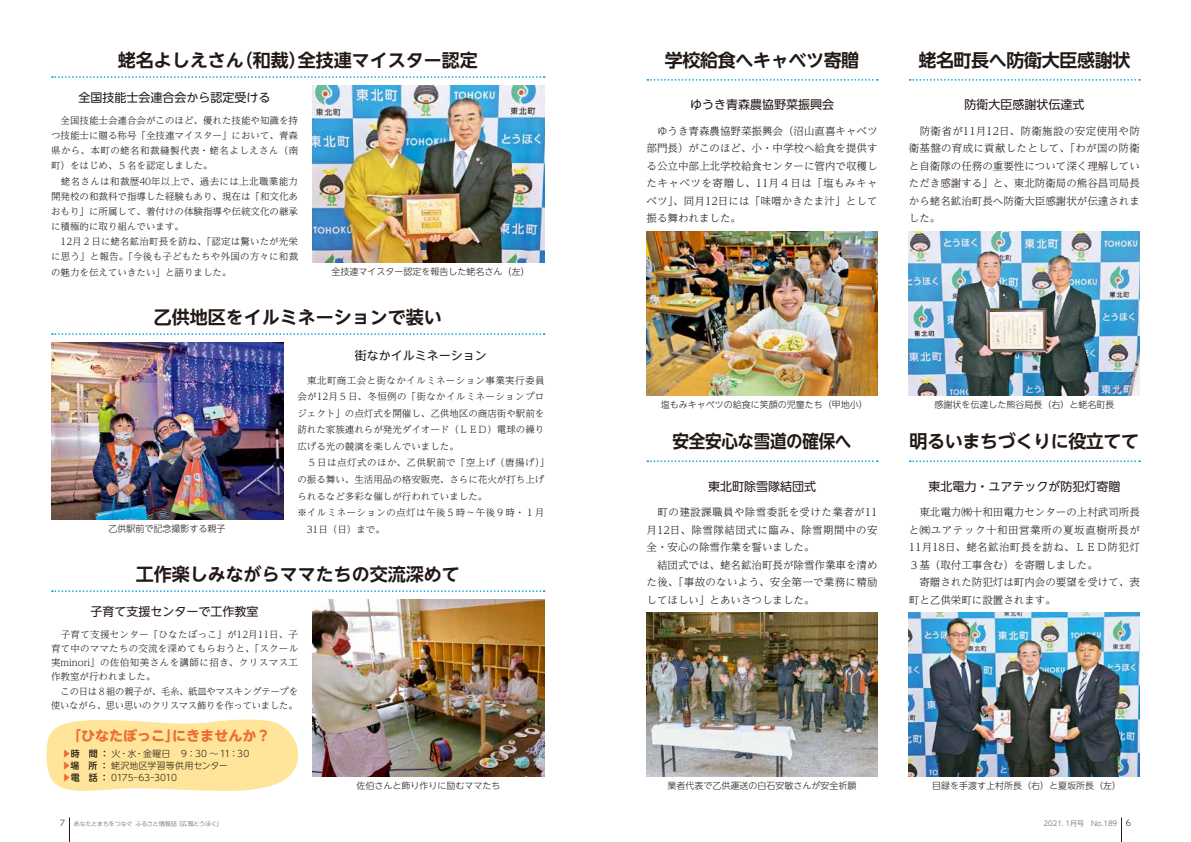
<style>
.page{position:relative;width:1191px;height:842px;background:#fff}
.page>*{position:absolute;margin:0;border:0;box-sizing:border-box;transform-origin:0 0}
.t1{font:700 18px "UD Shin Go NT Pr 6 De";color:#221815}
.t2{font:700 18px "UD Shin Go NT Pr 6 De";letter-spacing:-.02em;color:#221815}
.t3{font:700 18px "UD Shin Go NT Pr 6 De";letter-spacing:-.02em;color:#221815;scale:.92 1}
.t4{font:700 14px "UD Shin M Go Pr 6";color:#ed6d36}
.t5{font:12px "UD Shin Go NT Pr 6";color:#221815}
.t6{font:300 10.5px/17.5px "UD Reimin Pr 6";color:#221815;text-align:justify}
.t7{font:300 10.5px/17.5px "UD Reimin Pr 6";letter-spacing:.03em;color:#221815}
.t8{font:300 9.5px/15.2px "UD Reimin Pr 6";color:#221815}
.t9{font:300 9.5px/14.2px "UD Reimin Pr 6";letter-spacing:-.02em;color:#221815;text-align:right}
.t10{font:300 9.5px "UD Reimin Pr 6";letter-spacing:.04em;color:#221815}
.t11{font:300 9.5px "UD Reimin Pr 6";letter-spacing:.05em;color:#221815}
.t12{font:300 9.5px "UD Reimin Pr 6";letter-spacing:.045em;color:#221815}
.t13{font:300 9px "UD Shin Go NT Pr 6";color:#221815}
.t14{font:300 9px/12px "UD Shin M Go Pr 6";letter-spacing:-.01em;color:#221815}
.t15{font:300 8px "UD Shin Go NT Pr 6";color:#221815}
.t16{font:300 7px "UD Shin Go NT Pr 6";color:#595757}
.t17{font:300 6px "UD Shin M Go Pr 6";letter-spacing:-.025em;color:#595757}
.s1{font-weight:500;color:#ed6d36}
.s2{font-weight:500}
</style>
<div class="page">
<svg style="left:46px;top:719px;width:252px;height:72px;background:#fee7a3"></svg>
<svg style="left:647px;top:79px;width:230px;height:2px"></svg>
<svg style="left:647px;top:460px;width:230px;height:2px"></svg>
<svg style="left:909px;top:79px;width:231px;height:2px"></svg>
<svg style="left:909px;top:460px;width:231px;height:2px"></svg>
<svg style="left:52px;top:333px;width:492px;height:2px"></svg>
<svg style="left:52px;top:76px;width:492px;height:2px"></svg>
<svg style="left:52px;top:590px;width:492px;height:2px"></svg>
<img style="left:646px;top:232px;width:231px;height:163px">
<img style="left:646px;top:613px;width:231px;height:164px">
<img style="left:909px;top:232px;width:231px;height:163px">
<img style="left:909px;top:613px;width:231px;height:164px">
<img style="left:312px;top:85px;width:232px;height:178px">
<img style="left:51px;top:342px;width:232px;height:178px">
<img style="left:312px;top:599px;width:232px;height:178px">
<svg style="left:69px;top:817px;width:1px;height:25px"></svg>
<svg style="left:1121px;top:817px;width:1px;height:25px"></svg>
<h1 class="t1" style="left:118px;top:45px;width:128px">蛯名よしえさん</h1>
<h1 class="t1" style="left:235px;top:45px;width:73px">（和裁）</h1>
<h1 class="t1" style="left:298px;top:45px;width:181px">全技連マイスター認定</h1>
<p class="t5" style="left:79px;top:88px;width:193px">全国技能士会連合会から認定受ける</p>
<p class="t8" style="left:51px;top:112px;width:249px">　全国技能士会連合会がこのほど、優れた技能や知識を持つ技能士に贈る称号「全技連マイスター」において、青森県から、本町の蛯名和裁縫製代表・蛯名よしえさん（南町）をはじめ、５名を認定しました。<br>　蛯名さんは和裁歴40年以上で、過去には上北職業能力開発校の和裁科で指導した経験もあり、現在は「和文化あおもり」に所属して、着付けの体験指導や伝統文化の継承に積極的に取り組んでいます。<br>　12月２日に蛯名鉱治町長を訪ね、「認定は驚いたが光栄に思う」と報告。「今後も子どもたちや外国の方々に和裁の魅力を伝えていきたい」と語りました。</p>
<p class="t13" style="left:331px;top:264px;width:199px">全技連マイスター認定を報告した蛯名さん（左(</p>
<h1 class="t1" style="left:154px;top:302px;width:289px">乙供地区をイルミネーションで装い</h1>
<p class="t13" style="left:109px;top:521px;width:118px">乙供駅前で記念撮影する親子</p>
<p class="t5" style="left:355px;top:345px;width:133px">街なかイルミネーション</p>
<p class="t10" style="left:297px;top:372px;width:249px">　東北町商工会と街なかイルミネーション事業実行委員</p>
<p class="t10" style="left:297px;top:389px;width:248px">会が12月５日、冬恒例の「街なかイルミネーションプロ</p>
<p class="t8" style="left:297px;top:405px;width:249px">ジェクト」の点灯式を開催し、乙供地区の商店街や駅前を</p>
<p class="t8" style="left:297px;top:422px;width:249px">訪れた家族連れらが発光ダイオード（ＬＥＤ）電球の繰り</p>
<p class="t8" style="left:297px;top:438px;width:163px">広げる光の競演を楽しんでいました。</p>
<p class="t11" style="left:297px;top:455px;width:253px">　５日は点灯式のほか、乙供駅前で「空上げ（唐揚げ「(</p>
<p class="t8" style="left:297px;top:471px;width:249px">の振る舞い、生活用品の格安販売、さらに花火が打ち上げ</p>
<p class="t8" style="left:297px;top:488px;width:191px">られるなど多彩な催しが行われていました。</p>
<p class="t12" style="left:297px;top:505px;width:248px">※イルミネーションの点灯は午後５時～午後９時・１月</p>
<p class="t8" style="left:307px;top:521px;width:80px">31日（日）まで。</p>
<h1 class="t1" style="left:136px;top:559px;width:326px">工作楽しみながらママたちの交流深めて</h1>
<p class="t5" style="left:91px;top:601px;width:169px">子育て支援センターで工作教室</p>
<p class="t8" style="left:51px;top:627px;width:249px;line-height:14.2px;text-align:justify">　子育て支援センター「ひなたぼっこ」が12月11日、子育て中のママたちの交流を深めてもらおうと、「スクール実minori」の佐伯知美さんを講師に招き、クリスマス工作教室が行われました。</p>
<p class="t9" style="left:51px;top:683px;width:248px">この日は８組の親子が、毛糸、紙皿やマスキングテープを使いながら、思い思いのクリスマス飾りを作っていました。</p>
<h2 class="t4" style="left:172px;top:724px;width:99px">にきませんか?</h2>
<h2 class="t4" style="left:67px;top:724px;width:113px">「ひなたぼっこ」</h2>
<p class="t14" style="left:62px;top:747px;width:167px"><span class="s1">▶</span><span class="s2">時　間：</span>火・水<br><span class="s1">▶</span><span class="s2">場　所：</span>蛯沢地区学習等供用センター<span class="s1">▶</span><span class="s2">電　話：</span> 0175-63-3010</p>
<p class="t14" style="left:135px;top:747px;width:37px">・金曜日</p>
<p class="t14" style="left:179px;top:747px;width:71px">９：30~11：30</p>
<p class="t15" style="left:60px;top:817px;width:7px">7</p>
<p class="t17" style="left:176px;top:818px;width:48px">「広報とうほく」</p>
<p class="t17" style="left:135px;top:818px;width:43px">ふるさと情報誌</p>
<p class="t17" style="left:74px;top:818px;width:60px">あなたとまちをつなぐ</p>
<p class="t13" style="left:356px;top:778px;width:145px">佐伯さんと飾り作りに励むママたち</p>
<h1 class="t2" style="left:665px;top:45px;width:196px">学校給食へキャベツ寄贈</h1>
<p class="t5" style="left:690px;top:95px;width:145px">ゆうき青森農協野菜振興会</p>
<p class="t6" style="left:646px;top:122px;width:233px">　ゆうき青森農協野菜振興会（沼山直喜キャベツ部門長）がこのほど、小・中学校へ給食を提供する公立中部上北学校給食センターに管内で収穫したキャベツを寄贈し、11月４日は「塩もみキャベツ」、同月12日には「味噌かきたま汁」として振る舞われました。</p>
<h1 class="t2" style="left:918px;top:45px;width:214px">蛯名町長へ防衛大臣感謝状</h1>
<p class="t5" style="left:964px;top:95px;width:121px">防衛大臣感謝状伝達式</p>
<p class="t6" style="left:909px;top:122px;width:232px">　防衛省が11月12日、防衛施設の安定使用や防衛基盤の育成に貢献したとして、「わが国の防衛と自衛隊の任務の重要性について深く理解していただき感謝する」と、東北防衛局の熊谷昌司局長から蛯名鉱治町長へ防衛大臣感謝状が伝達されました。</p>
<p class="t13" style="left:661px;top:397px;width:208px">塩もみキャベツの給食に笑顔の児童たち（甲地小(</p>
<p class="t13" style="left:934px;top:397px;width:181px">感謝状を伝達した熊谷局長（右）と蛯名町長</p>
<h1 class="t3" style="left:672px;top:427px;width:196px">安全安心な雪道の確保へ</h1>
<h1 class="t2" style="left:909px;top:427px;width:231px">明るいまちづくりに役立てて</h1>
<p class="t5" style="left:708px;top:476px;width:109px">東北町除雪隊結団式</p>
<p class="t7" style="left:646px;top:503px;width:233px">　町の建設課職員や除雪委託を受けた業者が11月12日、除雪隊結団式に臨み、除雪期間中の安全・安心の除雪作業を誓いました。<br>　結団式では、蛯名鉱治町長が除雪作業車を清めた後、「事故のないよう、安全第一で業務に精励してほしい」とあいさつしました。</p>
<p class="t5" style="left:928px;top:476px;width:193px">東北電力・ユアテックが防犯灯寄贈</p>
<p class="t6" style="left:909px;top:503px;width:232px;text-align:left">　東北電力㈱十和田電力センターの上村武司所長と㈱ユアテック十和田営業所の夏坂直樹所長が<br>11月18日、蛯名鉱治町長を訪ね、ＬＥＤ防犯灯<br>３基（取付工事含む）を寄贈しました。<br>　寄贈された防犯灯は町内会の要望を受けて、表町と乙供栄町に設置されます。</p>
<p class="t13" style="left:667px;top:778px;width:190px">業者代表で乙供運送の白石安敏さんが安全祈願</p>
<p class="t13" style="left:932px;top:778px;width:190px">目録を手渡す上村所長（右）と夏坂所長（左(</p>
<p class="t16" style="left:1043px;top:818px;width:75px">2021．1月号　No.189</p>
<p class="t15" style="left:1125px;top:817px;width:7px">6</p>
</div>
